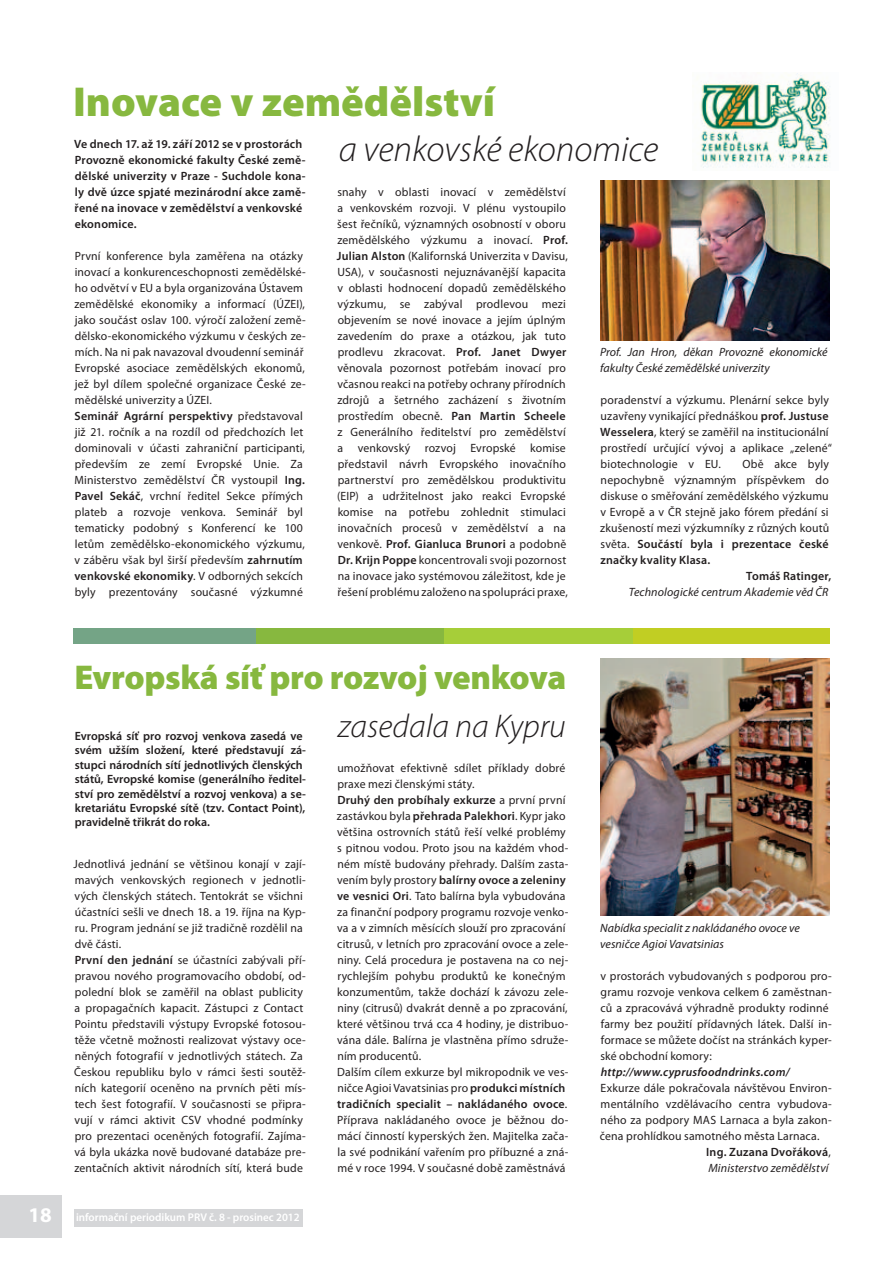
<style>
.page{position:relative;width:893px;height:1263px;background:#fff}
.page>*{position:absolute;margin:0;border:0;box-sizing:border-box;transform-origin:0 0}
.t1{font:900 42px "Myriad Pro";color:#87b83f}
.t2{font:italic 300 36px "Myriad Pro";color:#231f20}
.t3{font:900 34.5px "Myriad Pro";letter-spacing:-.01em;color:#87b83f}
.t4{font:italic 300 33px "Myriad Pro";color:#231f20}
.t5{font:12px/16px "Myriad Pro";letter-spacing:.015em;color:#231f20}
.t6{font:600 12px/14.4px "Myriad Pro";color:#231f20}
.t7{font:italic 12px/16px "Myriad Pro";color:#231f20}
.t8{font:italic 600 12px "Myriad Pro";letter-spacing:.02em;color:#231f20}
.t9{font:600 11.25px "Myriad Pro";color:#fff}
.s1{font-weight:600}
.s2{font-weight:400}
.s3{font-weight:700;font-size:21px}
</style>
<div class="page">
<div style="left:74px;top:1209px;width:229px;height:17px;background:#d5d6d8"></div>
<div style="left:0;top:1195px;width:62px;height:43px;background:#d5d6d8"></div>
<img style="left:700px;top:73px;width:130px;height:95px">
<img style="left:600px;top:180px;width:229px;height:160px">
<div style="left:444px;top:628px;width:189px;height:16px;background:#a6ce39"></div>
<div style="left:633px;top:628px;width:196px;height:16px;background:#c1ce23"></div>
<div style="left:255px;top:628px;width:189px;height:16px;background:#87b83f"></div>
<div style="left:73px;top:628px;width:183px;height:16px;background:#74a486"></div>
<img style="left:600px;top:659px;width:229px;height:257px">
<h1 class="t1" style="left:73px;top:74px;width:424px">Inovace v zemědělství</h1>
<h2 class="t2" style="left:339px;top:127px;width:321px">a venkovské ekonomice</h2>
<p class="t6" style="left:74px;top:136px;width:233px;line-height:16px">Ve dnech 17. až 19. září 2012 se v prostorách Provozně ekonomické fakulty České země&shy;dělské univerzity v Praze - Suchdole kona&shy;ly dvě úzce spjaté mezinárodní akce zamě&shy;řené na inovace v zemědělství a venkovské ekonomice.</p>
<p class="t5" style="left:74px;top:248px;width:233px">První konference byla zaměřena na otázky inovací a konkurenceschopnosti zemědělské&shy;ho odvětví v EU a byla organizována Ústavem zemědělské ekonomiky a informací (ÚZEI), jako součást oslav 100. výročí založení země&shy;dělsko-ekonomického výzkumu v českých ze&shy;mích. Na ni pak navazoval dvoudenní seminář Evropské asociace zemědělských ekonomů, jež byl dílem společné organizace České ze&shy;mědělské univerzity a ÚZEI.<br><span class="s1">Seminář Agrární perspektivy</span> představoval již 21. ročník a na rozdíl od předchozích let dominovali v účasti zahraniční participanti, především ze zemí Evropské Unie. Za Ministerstvo zemědělství ČR vystoupil <span class="s1">Ing.<br>Pavel Sekáč</span>, vrchní ředitel Sekce přímých plateb a rozvoje venkova. Seminář byl tematicky podobný s Konferencí ke 100 letům zemědělsko-ekonomického výzkumu, v záběru však byl širší především <span class="s1">zahrnutím venkovské ekonomiky</span>. V odborných sekcích byly prezentovány současné výzkumné</p>
<p class="t5" style="left:337px;top:184px;width:233px">snahy v oblasti inovací v zemědělství a venkovském rozvoji. V plénu vystoupilo šest řečníků, významných osobností v oboru zemědělského výzkumu a inovací. <span class="s1">Prof.<br>Julian Alston</span> (Kalifornská Univerzita v Davisu, USA), v současnosti nejuznávanější kapacita v oblasti hodnocení dopadů zemědělského výzkumu, se zabýval prodlevou mezi objevením se nové inovace a jejím úplným zavedením do praxe a otázkou, jak tuto prodlevu zkracovat. <span class="s1">Prof. Janet Dwyer </span>věnovala pozornost potřebám inovací pro včasnou reakci na potřeby ochrany přírodních zdrojů a šetrného zacházení s životním prostředím obecně. <span class="s1">Pan Martin Scheele </span>z Generálního ředitelství pro zemědělství a venkovský rozvoj Evropské komise představil návrh Evropského inovačního partnerství pro zemědělskou produktivitu (EIP) a udržitelnost jako reakci Evropské komise na potřebu zohlednit stimulaci inovačních procesů v zemědělství a na venkově. <span class="s1">Prof. Gianluca Brunori</span> a podobně <span class="s1">Dr. Krijn Poppe</span> koncentrovali svoji pozornost na inovace jako systémovou záležitost, kde je řešení problému založeno na spolupráci praxe,</p>
<p class="t7" style="left:600px;top:344px;width:229px">Prof. Jan Hron, děkan Provozně ekonomické fakulty České zemědělské univerzity</p>
<p class="t5" style="left:600px;top:392px;width:233px">poradenství a výzkumu. Plenární sekce byly uzavřeny vynikající přednáškou <span class="s1">prof. Justuse Wesselera</span>, který se zaměřil na institucionální prostředí určující vývoj a aplikace „zelené“ biotechnologie v EU.</p>
<p class="t5" style="left:742px;top:456px;width:88px">Obě akce byly</p>
<p class="t5" style="left:601px;top:472px;width:230px">nepochybně významným příspěvkem do</p>
<p class="t5" style="left:601px;top:488px;width:230px">diskuse o směřování zemědělského výzkumu</p>
<p class="t5" style="left:600px;top:504px;width:230px">v Evropě a v ČR stejně jako fórem předání si</p>
<p class="t5" style="left:600px;top:520px;width:230px">zkušeností mezi výzkumníky z různých koutů</p>
<p class="t6" style="left:600px;top:537px;width:230px"><span class="s2">světa.</span> Součástí byla i prezentace české</p>
<p class="t6" style="left:601px;top:552px;width:111px">značky kvality Klasa.</p>
<p class="t6" style="left:746px;top:568px;width:87px">Tomáš Ratinger,</p>
<p class="t7" style="left:629px;top:584px;width:201px">Technologické centrum Akademie věd ČR</p>
<h3 class="t3" style="left:74px;top:655px;width:494px">Evropská síť pro rozvoj venkova</h3>
<h3 class="t4" style="left:338px;top:706px;width:230px">zasedala na Kypru</h3>
<p class="t5" style="left:337px;top:760px;width:233px">umožňovat efektivně sdílet příklady dobré praxe mezi členskými státy.<br><span class="s1">Druhý den probíhaly exkurze</span> a první první zastávkou byla <span class="s1">přehrada Palekhori</span>. Kypr jako většina ostrovních států řeší velké problémy s pitnou vodou. Proto jsou na každém vhod&shy;ném místě budovány přehrady. Dalším zasta&shy;vením byly prostory <span class="s1">balírny ovoce a zeleniny ve vesnici Ori</span>. Tato balírna byla vybudována za finanční podpory programu rozvoje venko&shy;va a v zimních měsících slouží pro zpracování citrusů, v letních pro zpracování ovoce a zele&shy;niny. Celá procedura je postavena na co nej&shy;rychlejším pohybu produktů ke konečným konzumentům, takže dochází k závozu zele&shy;niny (citrusů) dvakrát denně a po zpracování, které většinou trvá cca 4 hodiny, je distribuo&shy;vána dále. Balírna je vlastněna přímo sdruže&shy;ním producentů.<br>Dalším cílem exkurze byl mikropodnik ve ves&shy;ničce Agioi Vavatsinias pro <span class="s1">produkci místních tradičních specialit – nakládaného ovoce</span>.<br>Příprava nakládaného ovoce je běžnou do&shy;mácí činností kyperských žen. Majitelka zača&shy;la své podnikání vařením pro příbuzné a zná&shy;mé v roce 1994. V současné době zaměstnává</p>
<p class="t6" style="left:75px;top:728px;width:233px">Evropská síť pro rozvoj venkova zasedá ve svém užším složení, které představují zá&shy;stupci národních sítí jednotlivých členských států, Evropské komise (generálního ředitel&shy;ství pro zemědělství a rozvoj venkova) a se&shy;kretariátu Evropské sítě (tzv. Contact Point), pravidelně třikrát do roka.</p>
<p class="t5" style="left:73px;top:856px;width:234px">Jednotlivá jednání se většinou konají v zají&shy;mavých venkovských regionech v jednotli&shy;vých členských státech. Tentokrát se všichni účastníci sešli ve dnech 18. a 19. října na Kyp&shy;ru. Program jednání se již tradičně rozdělil na dvě části.<br><span class="s1">První den jednání</span> se účastníci zabývali pří&shy;pravou nového programovacího období, od&shy;polední blok se zaměřil na oblast publicity a propagačních kapacit. Zástupci z Contact Pointu představili výstupy Evropské fotosou&shy;těže včetně možnosti realizovat výstavy oce&shy;něných fotografií v jednotlivých státech. Za Českou republiku bylo v rámci šesti soutěž&shy;ních kategorií oceněno na prvních pěti mís&shy;tech šest fotografií. V současnosti se připra&shy;vují v rámci aktivit CSV vhodné podmínky pro prezentaci oceněných fotografií. Zajíma&shy;vá byla ukázka nově budované databáze pre&shy;zentačních aktivit národních sítí, která bude</p>
<p class="t9" style="left:29px;top:1210px;width:273px"><span class="s3">18</span> informační periodikum PRV č. 8 - prosinec 2012</p>
<p class="t7" style="left:600px;top:919px;width:201px">Nabídka specialit z nakládaného ovoce ve vesničce Agioi Vavatsinias</p>
<p class="t5" style="left:600px;top:967px;width:233px">v prostorách vybudovaných s podporou pro&shy;gramu rozvoje venkova celkem 6 zaměstnan&shy;ců a zpracovává výhradně produkty rodinné farmy bez použití přídavných látek. Další in&shy;formace se můžete dočíst na stránkách kyper&shy;ské obchodní komory:</p>
<p class="t8" style="left:601px;top:1064px;width:190px">http://www.cyprusfoodndrinks.com/</p>
<p class="t5" style="left:601px;top:1079px;width:233px">Exkurze dále pokračovala návštěvou Environ-</p>
<p class="t5" style="left:601px;top:1095px;width:233px">mentálního vzdělávacího centra vybudova-</p>
<p class="t5" style="left:601px;top:1111px;width:233px">ného za podpory MAS Larnaca a byla zakon-</p>
<p class="t5" style="left:600px;top:1127px;width:221px">čena prohlídkou samotného města Larnaca.</p>
<p class="t6" style="left:706px;top:1144px;width:126px">Ing. Zuzana Dvořáková<span class="s2">,</span></p>
<p class="t7" style="left:708px;top:1159px;width:122px">Ministerstvo zemědělství</p>
</div>
